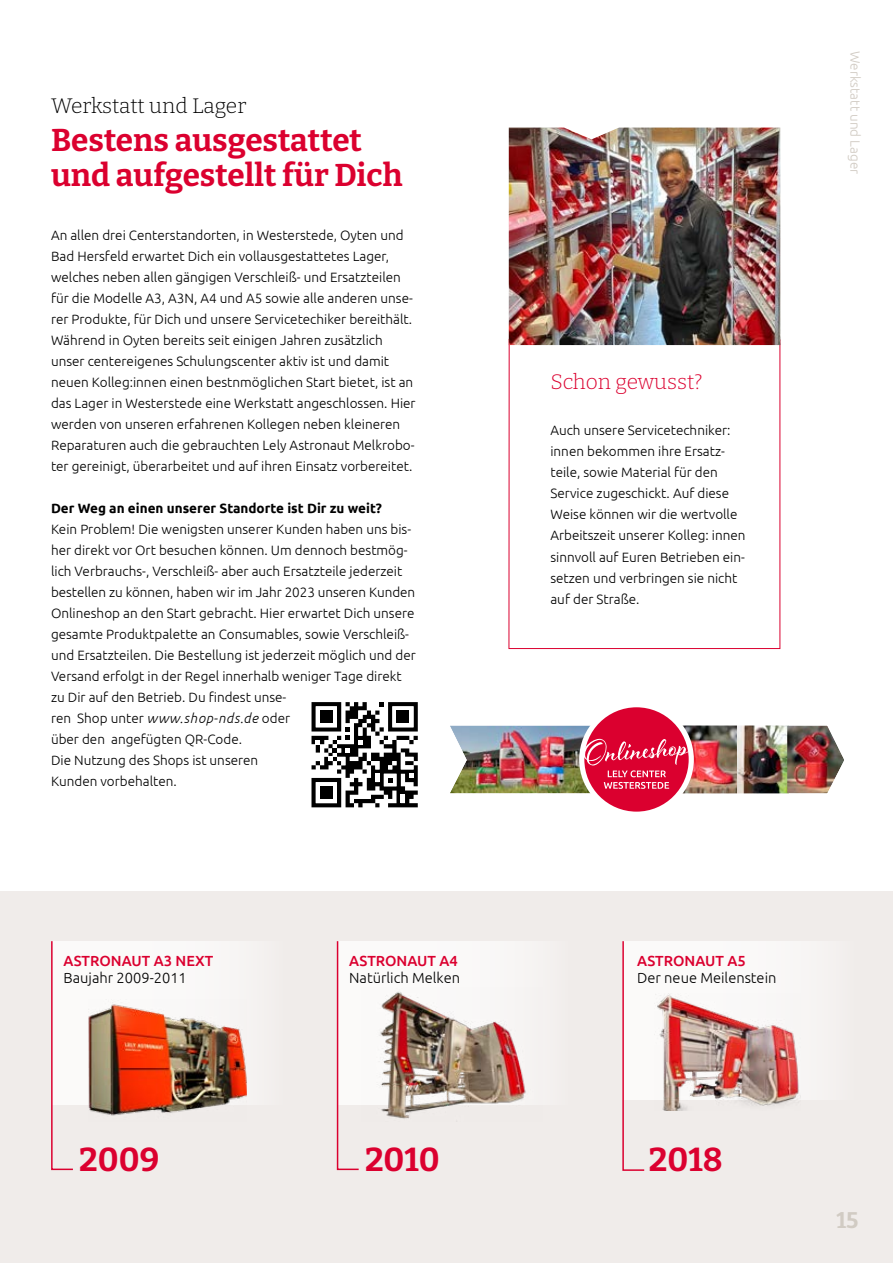
<style>
.page{position:relative;width:893px;height:1263px;background:#fff}
.page>*{position:absolute;margin:0;border:0;box-sizing:border-box;transform-origin:0 0}
.t1{font:700 33px "Bitter";color:#db002f}
.t2{font:700 31.5px/34.5px "Bitter";color:#db002f}
.t3{font:700 22.5px "Bitter";color:#d1cbc3}
.t4{font:300 21px "Bitter";color:#000}
.t5{font:300 21px "Bitter";color:#db002f}
.t6{font:300 14.7px "Ubuntu";color:#000}
.t7{font:500 14.7px "Ubuntu";color:#db002f}
.t8{font:300 13.5px/21px "Ubuntu";color:#000}
.t9{font:700 13.5px "Ubuntu";color:#000}
.t10{font:300 13.5px "Ubuntu";color:#d1cbc3}
.s1{font-style:italic}
</style>
<div class="page">
<svg style="left:508px;top:338px;width:273px;height:311px"></svg>
<div style="left:0;top:891px;width:893px;height:372px;background:#f0ecea"></div>
<div style="left:51px;top:941px;width:234px;height:164px;background:#f9f8f7"></div>
<img style="left:88px;top:1004px;width:159px;height:112px">
<svg style="left:51px;top:941px;width:22px;height:230px"></svg>
<hr style="left:0;top:941px;width:1px;height:164px;background:#fff">
<div style="left:337px;top:941px;width:234px;height:164px;background:#f9f7f7"></div>
<img style="left:380px;top:992px;width:146px;height:127px">
<svg style="left:336px;top:941px;width:23px;height:230px"></svg>
<div style="left:622px;top:941px;width:234px;height:159px;background:#f8f6f5"></div>
<svg style="left:622px;top:941px;width:23px;height:230px"></svg>
<img style="left:657px;top:995px;width:142px;height:115px">
<div style="left:579px;top:702px;width:115px;height:115px;border:10px solid #fff;border-radius:50%"></div>
<div style="left:584px;top:707px;width:105px;height:105px;background:#db002f;border-radius:50%"></div>
<img style="left:450px;top:715px;width:394px;height:89px">
<svg style="left:311px;top:702px;width:107px;height:106px"></svg>
<div style="left:320px;top:710px;width:13px;height:13px;background:#000"></div>
<div style="left:397px;top:710px;width:12px;height:13px;background:#000"></div>
<div style="left:320px;top:786px;width:13px;height:13px;background:#000"></div>
<img style="left:509px;top:128px;width:271px;height:217px">
<h3 class="t4" style="left:51px;top:91px;width:197px">Werkstatt und Lager</h3>
<h2 class="t2" style="left:51px;top:121px;width:353px">Bestens ausgestattet und aufgestellt für Dich</h2>
<p class="t8" style="left:51px;top:224px;width:366px">An allen drei Centerstandorten, in Westerstede, Oyten und Bad Hersfeld erwartet Dich ein vollausgestattetes Lager, welches neben allen gängigen Verschleiß- und Ersatzteilen für die Modelle A3, A3N, A4 und A5 sowie alle anderen unse&shy;rer Produkte, für Dich und unsere Servicetechiker bereithält.<br>Während in Oyten bereits seit einigen Jahren zusätzlich unser centereigenes Schulungscenter aktiv ist und damit neuen Kolleg:innen einen bestnmöglichen Start bietet, ist an das Lager in Westerstede eine Werkstatt angeschlossen. Hier werden von unseren erfahrenen Kollegen neben kleineren Reparaturen auch die gebrauchten Lely Astronaut Melkrobo&shy;ter gereinigt, überarbeitet und auf ihren Einsatz vorbereitet.</p>
<p class="t9" style="left:51px;top:500px;width:332px">Der Weg an einen unserer Standorte ist Dir zu weit?</p>
<p class="t8" style="left:51px;top:518px;width:366px">Kein Problem! Die wenigsten unserer Kunden haben uns bis&shy;her direkt vor Ort besuchen können. Um dennoch bestmög&shy;lich Verbrauchs-, Verschleiß- aber auch Ersatzteile jederzeit bestellen zu können, haben wir im Jahr 2023 unseren Kunden Onlineshop an den Start gebracht. Hier erwartet Dich unsere gesamte Produktpalette an Consumables, sowie Verschleiß&shy;und Ersatzteilen. Die Bestellung ist jederzeit möglich und der Versand erfolgt in der Regel innerhalb weniger Tage direkt zu Dir auf den Betrieb. Du findest unse-<br>ren Shop unter <span class="s1">www.shop-nds.de</span> oder<br>über den angefügten QR-Code.<br>Die Nutzung des Shops ist unseren<br>Kunden vorbehalten.</p>
<h3 class="t5" style="left:550px;top:368px;width:154px">Schon gewusst?</h3>
<p class="t8" style="left:550px;top:420px;width:197px">Auch unsere Servicetechniker: innen bekommen ihre Ersatz&shy;teile, sowie Material für den<br>Service zugeschickt. Auf diese<br>Weise können wir die wertvolle<br>Arbeitszeit unserer Kolleg: innen sinnvoll auf Euren Betrieben ein&shy;setzen und verbringen sie nicht auf der Straße.</p>
<p class="t10" style="left:863px;top:51px;width:124px;rotate:90deg">Werkstatt und Lager</p>
<p class="t7" style="left:63px;top:951px;width:151px">ASTRONAUT A3 NEXT</p>
<p class="t6" style="left:63px;top:969px;width:125px">Baujahr 2009-2011</p>
<p class="t7" style="left:349px;top:951px;width:110px">ASTRONAUT A4</p>
<p class="t6" style="left:349px;top:969px;width:112px">Natürlich Melken</p>
<p class="t7" style="left:637px;top:951px;width:110px">ASTRONAUT A5</p>
<p class="t6" style="left:637px;top:969px;width:141px">Der neue Meilenstein</p>
<h1 class="t1" style="left:79px;top:1132px;width:81px">2009</h1>
<h1 class="t1" style="left:365px;top:1132px;width:76px">2010</h1>
<h1 class="t1" style="left:649px;top:1132px;width:75px">2018</h1>
<h3 class="t3" style="left:836px;top:1202px;width:24px">15</h3>
</div>
